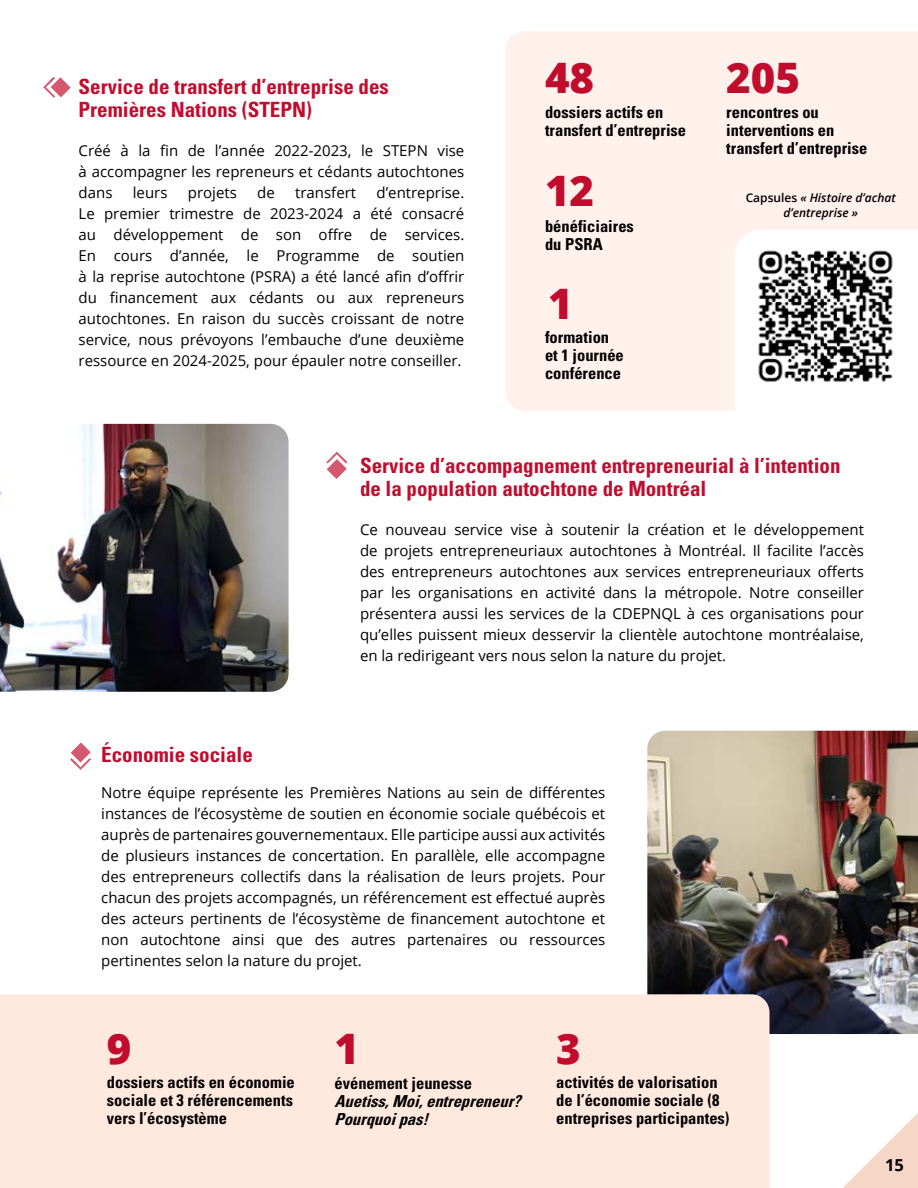
<style>
.page{position:relative;width:918px;height:1188px;background:#fff}
.page>*{position:absolute;margin:0;border:0;box-sizing:border-box;transform-origin:0 0}
.t1{font:800 42px "Open Sans";color:#c20c2e}
.t2{font:700 condensed 21px/22.5px "Univers";color:#c20c2e}
.t3{font:700 condensed 16.5px/18px "Univers";color:#000}
.t4{font:italic 700 condensed 16.5px/18px "Univers";color:#000}
.t5{font:700 16.5px "Open Sans";color:#000}
.t6{font:15px/21px "Open Sans";color:#000;text-align:justify}
.t7{font:italic 600 12px/15px "Open Sans";color:#000;text-align:center}
.s1{font-style:normal}
</style>
<div class="page">
<img style="left:647px;top:731px;width:271px;height:303px">
<img style="left:0;top:424px;width:289px;height:268px">
<div style="left:0;top:994px;width:770px;height:194px;background:#ffe9df"></div>
<div style="left:505px;top:31px;width:413px;height:380px;background:#fff1eb"></div>
<svg style="left:43px;top:77px;width:28px;height:21px"></svg>
<svg style="left:70px;top:742px;width:21px;height:28px"></svg>
<svg style="left:326px;top:452px;width:21px;height:27px"></svg>
<svg style="left:735px;top:230px;width:183px;height:181px"></svg>
<img style="left:753px;top:244px;width:145px;height:144px">
<svg style="left:843px;top:1113px;width:75px;height:75px"></svg>
<h2 class="t2" style="left:79px;top:75px;width:312px">Service de transfert d’entreprise des<br>Premières Nations (STEPN)</h2>
<p class="t6" style="left:79px;top:139px;width:387px">Créé à la fin de l’année 2022-2023, le STEPN vise à accompagner les repreneurs et cédants autochtones dans</p>
<p class="t6" style="left:133px;top:181px;width:36px">leurs</p>
<p class="t6" style="left:188px;top:181px;width:51px">projets</p>
<p class="t6" style="left:257px;top:181px;width:19px">de</p>
<p class="t6" style="left:295px;top:181px;width:63px">transfert</p>
<p class="t6" style="left:79px;top:181px;width:387px;text-indent:298px">d’entreprise.<br>Le premier trimestre de 2023-2024 a été consacré au développement de son offre de services.<br>En cours d’année, le Programme de soutien à la reprise autochtone (PSRA) a été lancé afin d’offrir du financement aux cédants ou aux repreneurs autochtones. En raison du succès croissant de notre service, nous prévoyons l’embauche d’une deuxième ressource en 2024-2025, pour épauler notre conseiller.</p>
<h1 class="t1" style="left:545px;top:46px;width:51px">48</h1>
<p class="t3" style="left:545px;top:103px;width:143px">dossiers actifs en transfert d’entreprise</p>
<h1 class="t1" style="left:545px;top:159px;width:51px">12</h1>
<p class="t3" style="left:545px;top:217px;width:90px">bénéficiaires du PSRA</p>
<h1 class="t1" style="left:548px;top:272px;width:26px">1</h1>
<p class="t3" style="left:545px;top:328px;width:80px">formation et 1 journée conférence</p>
<h1 class="t1" style="left:726px;top:46px;width:75px">205</h1>
<p class="t3" style="left:726px;top:103px;width:143px">rencontres ou interventions en transfert d’entreprise</p>
<p class="t7" style="left:746px;top:190px;width:152px"><span class="s1">Capsules</span> « Histoire d’achat d’entreprise »</p>
<h2 class="t2" style="left:360px;top:455px;width:482px">Service d’accompagnement entrepreneurial à l’intention de la population autochtone de Montréal</h2>
<h2 class="t2" style="left:101px;top:743px;width:153px">Économie sociale</h2>
<p class="t6" style="left:360px;top:519px;width:506px">Ce nouveau service vise à soutenir la création et le développement de projets entrepreneuriaux autochtones à Montréal. Il facilite l’accès des entrepreneurs autochtones aux services entrepreneuriaux offerts par les organisations en activité dans la métropole. Notre conseiller présentera aussi les services de la CDEPNQL à ces organisations pour qu’elles puissent mieux desservir la clientèle autochtone montréalaise, en la redirigeant vers nous selon la nature du projet.</p>
<p class="t6" style="left:101px;top:782px;width:506px">Notre équipe représente les Premières Nations au sein de différentes instances de l’écosystème de soutien en économie sociale québécois et auprès de partenaires gouvernementaux. Elle participe aussi aux activités de plusieurs instances de concertation. En parallèle, elle accompagne des entrepreneurs collectifs dans la réalisation de leurs projets. Pour chacun des projets accompagnés, un référencement est effectué auprès des acteurs pertinents de l’écosystème de financement autochtone et non autochtone ainsi que des autres partenaires ou ressources pertinentes selon la nature du projet.</p>
<h1 class="t1" style="left:107px;top:1017px;width:26px">9</h1>
<p class="t3" style="left:107px;top:1073px;width:189px;text-align:justify">dossiers actifs en économie sociale et 3 référencements vers l’écosystème</p>
<h1 class="t1" style="left:335px;top:1017px;width:26px">1</h1>
<p class="t3" style="left:335px;top:1074px;width:139px">événement jeunesse</p>
<p class="t4" style="left:335px;top:1092px;width:193px">Auetiss,Moi,entrepreneur?<br>Pourquoipas!</p>
<h1 class="t1" style="left:556px;top:1017px;width:26px">3</h1>
<p class="t3" style="left:556px;top:1073px;width:175px">activités de valorisation de l’économie sociale (8 entreprises participantes)</p>
<p class="t5" style="left:885px;top:1154px;width:20px">15</p>
</div>
